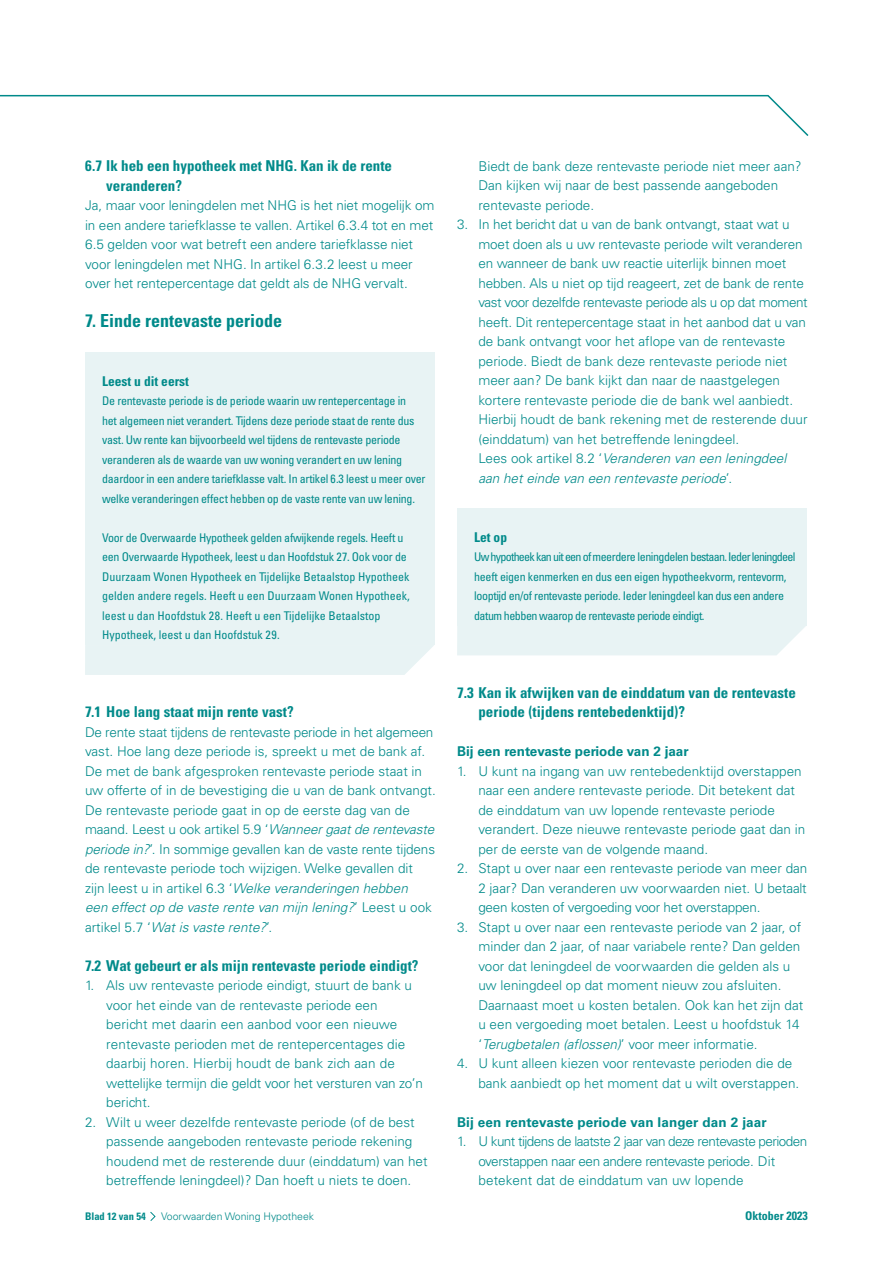
<style>
.page{position:relative;width:893px;height:1263px;background:#fff}
.page>*{position:absolute;margin:0;border:0;box-sizing:border-box;transform-origin:0 0}
.t1{font:700 condensed 18px "Univers LT Std";color:#008a8a}
.t2{font:700 condensed 15px/19.5px "Univers LT Std";color:#008a8a}
.t3{font:300 13.5px/19.5px "Univers LT Std";color:#008a8a}
.t4{font:300 13.5px/19.5px "Univers LT Std";letter-spacing:-.03em;color:#008a8a}
.t5{font:700 13.5px "Univers LT Std";color:#008a8a}
.t6{font:700 condensed 13.5px "Univers LT Std";color:#008a8a}
.t7{font:condensed 12px/19.5px "Univers LT Std";letter-spacing:-.02em;color:#008a8a}
.t8{font:condensed 12px/19.5px "Univers LT Std";color:#008a8a}
.t9{font:condensed 12px/19.5px "Univers LT Std";letter-spacing:-.04em;color:#008a8a}
.t10{font:700 condensed 12px "Univers LT Std";color:#008a8a}
.t11{font:300 10.5px "Univers LT Std";color:#008a8a}
.t12{font:700 condensed 10.5px "Univers LT Std";color:#008a8a}
.s1{font-style:italic}
</style>
<div class="page">
<svg style="left:0;top:94px;width:809px;height:42px"></svg>
<svg style="left:150px;top:1211px;width:6px;height:10px"></svg>
<div style="left:85px;top:352px;width:349px;height:293px;background:#e8f3f4"></div>
<div style="left:85px;top:645px;width:349px;height:30px;background:#e8f3f4"></div>
<div style="left:457px;top:508px;width:349px;height:118px;background:#e8f3f4"></div>
<div style="left:457px;top:626px;width:349px;height:29px;background:#e8f3f4"></div>
<p class="t2" style="left:106px;top:156px;width:287px;text-indent:-21px">6.7 Ik heb een hypotheek met NHG. Kan ik de rente veranderen?</p>
<p class="t3" style="left:85px;top:195px;width:351px">Ja, maar voor leningdelen met NHG is het niet mogelijk om in een andere tariefklasse te vallen. Artikel 6.3.4 tot en met 6.5 gelden voor wat betreft een andere tariefklasse niet voor leningdelen met NHG. In artikel 6.3.2 leest u meer over het rentepercentage dat geldt als de NHG vervalt.</p>
<h1 class="t1" style="left:85px;top:310px;width:199px">7. Einde rentevaste periode</h1>
<p class="t6" style="left:102px;top:372px;width:88px">Leest u dit eerst</p>
<p class="t7" style="left:102px;top:391px;width:325px">De rentevaste periode is de periode waarin uw rentepercentage in<br>het algemeen niet verandert. Tijdens deze periode staat de rente dus vast. Uw rente kan bijvoorbeeld wel tijdens de rentevaste periode veranderen als de waarde van uw woning verandert en uw lening daardoor in een andere tariefklasse valt. In artikel 6.3 leest u meer over welke veranderingen effect hebben op de vaste rente van uw lening.</p>
<p class="t8" style="left:102px;top:527px;width:309px">Voor de Overwaarde Hypotheek gelden afwijkende regels. Heeft u een Overwaarde Hypotheek, leest u dan Hoofdstuk 27. Ook voor de Duurzaam Wonen Hypotheek en Tijdelijke Betaalstop Hypotheek gelden andere regels. Heeft u een Duurzaam Wonen Hypotheek, leest u dan Hoofdstuk 28. Heeft u een Tijdelijke Betaalstop Hypotheek, leest u dan Hoofdstuk 29.</p>
<p class="t2" style="left:85px;top:702px;width:210px">7.1 Hoe lang staat mijn rente vast?</p>
<p class="t3" style="left:85px;top:722px;width:352px">De rente staat tijdens de rentevaste periode in het algemeen vast. Hoe lang deze periode is, spreekt u met de bank af.<br>De met de bank afgesproken rentevaste periode staat in uw offerte of in de bevestiging die u van de bank ontvangt.<br>De rentevaste periode gaat in op de eerste dag van de maand. Leest u ook artikel 5.9 ‘<span class="s1">Wanneer gaat de rentevaste periode in?</span>’. In sommige gevallen kan de vaste rente tijdens de rentevaste periode toch wijzigen. Welke gevallen dit zijn leest u in artikel 6.3 ‘<span class="s1">Welke veranderingen hebben<br>een effect op de vaste rente van mijn lening?</span>’ Leest u ook artikel 5.7 ‘<span class="s1">Wat is vaste rente?</span>’.</p>
<p class="t2" style="left:85px;top:955px;width:335px">7.2 Wat gebeurt er als mijn rentevaste periode eindigt?</p>
<p class="t3" style="left:106px;top:975px;width:318px;text-indent:-21px">1. Als uw rentevaste periode eindigt, stuurt de bank u voor het einde van de rentevaste periode een<br>bericht met daarin een aanbod voor een nieuwe rentevaste perioden met de rentepercentages die daarbij horen. Hierbij houdt de bank zich aan de wettelijke termijn die geldt voor het versturen van zo’n bericht.</p>
<p class="t3" style="left:106px;top:1112px;width:323px;text-indent:-21px">2. Wilt u weer dezelfde rentevaste periode (of de best passende aangeboden rentevaste periode rekening houdend met de resterende duur (einddatum) van het betreffende leningdeel)? Dan hoeft u niets te doen.</p>
<p class="t3" style="left:478px;top:156px;width:325px">Biedt de bank deze rentevaste periode niet meer aan?<br>Dan kijken wij naar de best passende aangeboden rentevaste periode.</p>
<p class="t3" style="left:478px;top:215px;width:331px;text-indent:-21px">3. In het bericht dat u van de bank ontvangt, staat wat u moet doen als u uw rentevaste periode wilt veranderen en wanneer de bank uw reactie uiterlijk binnen moet hebben. Als u niet op tijd reageert, zet de bank de rente vast voor dezelfde rentevaste periode als u op dat moment heeft. Dit rentepercentage staat in het aanbod dat u van de bank ontvangt voor het aflope van de rentevaste periode. Biedt de bank deze rentevaste periode niet meer aan? De bank kijkt dan naar de naastgelegen kortere rentevaste periode die de bank wel aanbiedt.<br>Hierbij houdt de bank rekening met de resterende duur (einddatum) van het betreffende leningdeel.<br>Lees ook artikel 8.2 ‘<span class="s1">Veranderen van een leningdeel aan het einde van een rentevaste periode</span>’.</p>
<p class="t6" style="left:474px;top:528px;width:34px">Let op</p>
<p class="t9" style="left:474px;top:547px;width:323px">Uw hypotheek kan uit een of meerdere leningdelen bestaan. Ieder leningdeel heeft eigen kenmerken en dus een eigen hypotheekvorm, rentevorm, looptijd en/of rentevaste periode. Ieder leningdeel kan dus een andere datum hebben waarop de rentevaste periode eindigt.</p>
<p class="t2" style="left:478px;top:682px;width:319px;text-indent:-21px">7.3 Kan ik afwijken van de einddatum van de rentevaste periode (tijdens rentebedenktijd)?</p>
<p class="t5" style="left:457px;top:743px;width:233px">Bij een rentevaste periode van 2 jaar</p>
<p class="t3" style="left:478px;top:761px;width:328px;text-indent:-21px">1. U kunt na ingang van uw rentebedenktijd overstappen naar een andere rentevaste periode. Dit betekent dat de einddatum van uw lopende rentevaste periode verandert. Deze nieuwe rentevaste periode gaat dan in per de eerste van de volgende maand.</p>
<p class="t3" style="left:478px;top:858px;width:331px;text-align:justify;text-indent:-21px">2. Stapt u over naar een rentevaste periode van meer dan 2 jaar? Dan veranderen uw voorwaarden niet. U betaalt geen kosten of vergoeding voor het overstappen.</p>
<p class="t3" style="left:478px;top:917px;width:326px;text-indent:-21px">3. Stapt u over naar een rentevaste periode van 2 jaar, of minder dan 2 jaar, of naar variabele rente? Dan gelden voor dat leningdeel de voorwaarden die gelden als u uw leningdeel op dat moment nieuw zou afsluiten.<br>Daarnaast moet u kosten betalen. Ook kan het zijn dat u een vergoeding moet betalen. Leest u hoofdstuk 14 ‘<span class="s1">Terugbetalen (aflossen)</span>’ voor meer informatie.</p>
<p class="t3" style="left:478px;top:1053px;width:322px;text-indent:-21px">4. U kunt alleen kiezen voor rentevaste perioden die de bank aanbiedt op het moment dat u wilt overstappen.</p>
<p class="t5" style="left:457px;top:1114px;width:311px">Bij een rentevaste periode van langer dan 2 jaar</p>
<p class="t4" style="left:478px;top:1131px;width:330px;text-indent:-21px">1. U kunt tijdens de laatste 2 jaar van deze rentevaste perioden overstappen naar een andere rentevaste periode. Dit betekent dat de einddatum van uw lopende</p>
<p class="t12" style="left:85px;top:1209px;width:62px">Blad 12 van 54</p>
<p class="t11" style="left:161px;top:1209px;width:155px">Voorwaarden Woning Hypotheek</p>
<p class="t10" style="left:745px;top:1208px;width:64px">Oktober 2023</p>
</div>
